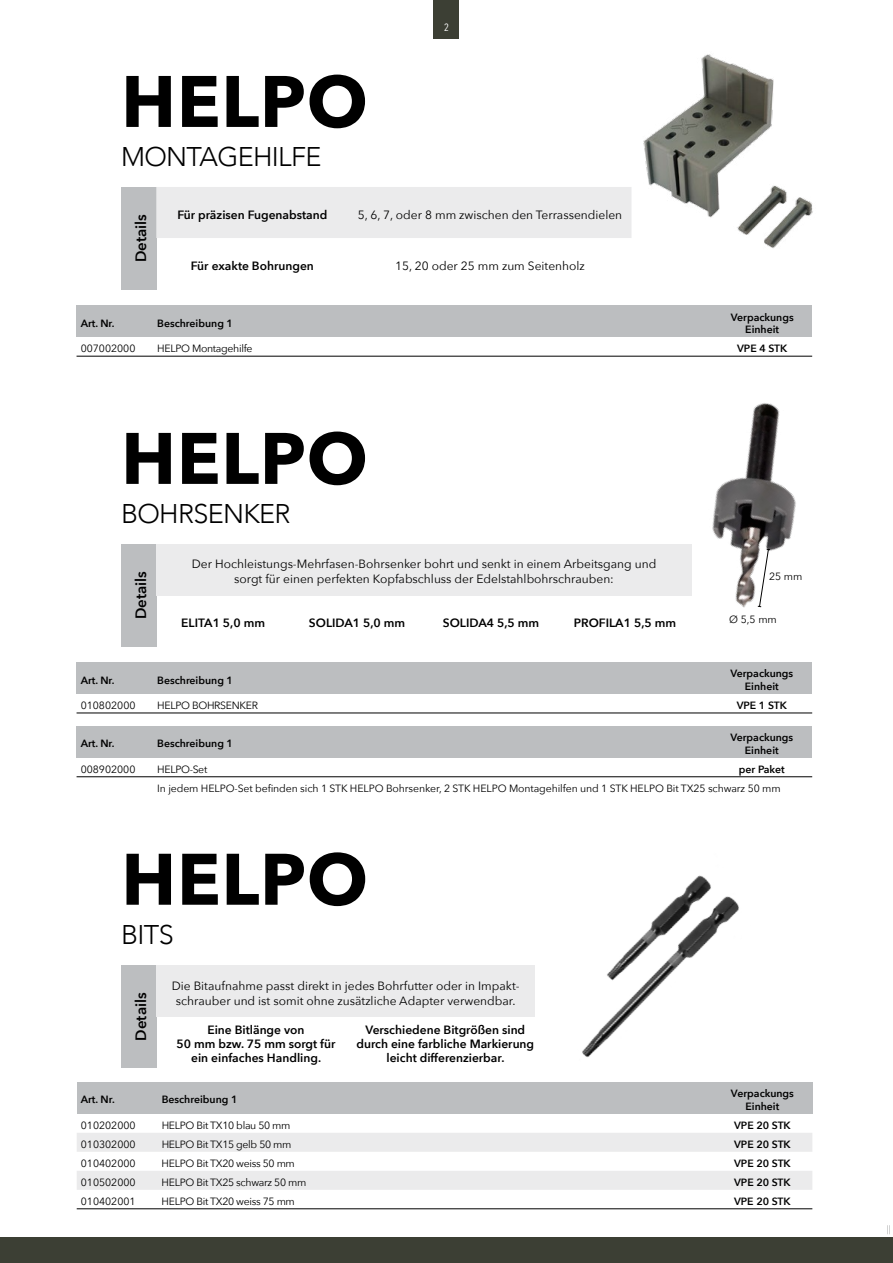
<style>
.page{position:relative;width:893px;height:1263px;background:#fff}
.page>*{position:absolute;margin:0;border:0;box-sizing:border-box;transform-origin:0 0}
.t1{font:700 72px "Avenir Next";letter-spacing:.01em;color:#000}
.t2{font:300 27px "Avenir";letter-spacing:-.025em;color:#000}
.t3{font:600 15px "Avenir Next";color:#000}
.t4{font:12px/15px "Avenir Next";color:#000;text-align:center}
.t5{font:600 12px/14.4px "Avenir Next";color:#000;text-align:center}
.t6{font:600 10.5px/12.6px "Avenir Next";color:#000;text-align:center}
.t7{font:10.5px "Avenir Next";letter-spacing:-.01em;color:#000}
.t8{font:10.5px "Avenir Next";letter-spacing:-.03em;color:#000}
.t9{font:10.5px "Avenir Next Condensed";color:#fff}
.t10{font:200 9px "Avenir Next";color:#000}
</style>
<div class="page">
<img style="left:631px;top:54px;width:182px;height:194px">
<div style="left:77px;top:306px;width:735px;height:31px;background:#bcbec0"></div>
<hr style="left:77px;top:356px;width:735px;height:1px;background:#000">
<div style="left:77px;top:726px;width:735px;height:32px;background:#bcbec0"></div>
<hr style="left:77px;top:776px;width:735px;height:1px;background:#000">
<div style="left:121px;top:187px;width:35px;height:102px;background:#bcbec0"></div>
<div style="left:156px;top:187px;width:475px;height:51px;background:#ebebec"></div>
<div style="left:77px;top:662px;width:735px;height:32px;background:#bcbec0"></div>
<hr style="left:77px;top:713px;width:735px;height:1px;background:#000">
<div style="left:121px;top:544px;width:35px;height:102px;background:#bcbec0"></div>
<div style="left:156px;top:544px;width:536px;height:51px;background:#ebebec"></div>
<img style="left:506px;top:875px;width:233px;height:183px">
<div style="left:77px;top:1082px;width:735px;height:32px;background:#bcbec0"></div>
<svg style="left:77px;top:1133px;width:735px;height:57px"></svg>
<hr style="left:77px;top:1208px;width:735px;height:1px;background:#000">
<div style="left:121px;top:965px;width:35px;height:102px;background:#bcbec0"></div>
<div style="left:156px;top:965px;width:379px;height:51px;background:#ebebec"></div>
<img style="left:712px;top:403px;width:84px;height:205px">
<svg style="left:757px;top:548px;width:14px;height:60px"></svg>
<div style="left:0;top:1237px;width:893px;height:26px;background:#3c3f34"></div>
<div style="left:434px;top:0;width:25px;height:38px;background:#3c3f34"></div>
<h1 class="t1" style="left:121px;top:39px;width:248px">HELPO</h1>
<h2 class="t2" style="left:121px;top:141px;width:202px">MONTAGEHILFE</h2>
<p class="t9" style="left:444px;top:18px;width:6px">2</p>
<p class="t3" style="left:128px;top:262px;width:50px;rotate:-90deg">Details</p>
<p class="t5" style="left:177px;top:207px;width:151px">Für präzisen Fugenabstand</p>
<p class="t4" style="left:358px;top:206px;width:266px">5, 6, 7, oder 8 mm zwischen den Terrassendielen</p>
<p class="t5" style="left:191px;top:258px;width:124px">Für exakte Bohrungen</p>
<p class="t4" style="left:395px;top:257px;width:191px">15, 20 oder 25 mm zum Seitenholz</p>
<p class="t6" style="left:81px;top:317px;width:35px">Art. Nr.</p>
<p class="t6" style="left:157px;top:317px;width:77px">Beschreibung 1</p>
<p class="t6" style="left:731px;top:310px;width:64px">Verpackungs<br>Einheit</p>
<p class="t7" style="left:81px;top:340px;width:56px">007002000</p>
<p class="t8" style="left:157px;top:340px;width:97px">HELPO Montagehilfe</p>
<p class="t6" style="left:737px;top:342px;width:52px">VPE 4 STK</p>
<h1 class="t1" style="left:121px;top:396px;width:248px">HELPO</h1>
<h2 class="t2" style="left:121px;top:498px;width:171px">BOH RSEN KER</h2>
<p class="t3" style="left:128px;top:619px;width:50px;rotate:-90deg">Details</p>
<p class="t4" style="left:192px;top:556px;width:466px">Der Hochleistungs-Mehrfasen-Bohrsenker bohrt und senkt in einem Arbeitsgang und sorgt für einen perfekten Kopfabschluss der Edelstahlbohrschrauben:</p>
<p class="t5" style="left:181px;top:615px;width:85px">ELITA1 5,0 mm</p>
<p class="t5" style="left:309px;top:615px;width:98px">SOLIDA1 5,0 mm</p>
<p class="t5" style="left:443px;top:615px;width:98px">SOLIDA4 5,5 mm</p>
<p class="t5" style="left:574px;top:615px;width:104px">PROFILA1 5,5 mm</p>
<p class="t7" style="left:769px;top:567px;width:35px">25 mm</p>
<p class="t7" style="left:729px;top:611px;width:49px">Ø 5,5 mm</p>
<p class="t6" style="left:81px;top:673px;width:35px">Art. Nr.</p>
<p class="t6" style="left:157px;top:673px;width:77px">Beschreibung 1</p>
<p class="t6" style="left:730px;top:667px;width:64px">Verpackungs<br>Einheit</p>
<p class="t7" style="left:81px;top:696px;width:56px">010802000</p>
<p class="t8" style="left:157px;top:696px;width:102px">HELPO BOHRSENKER</p>
<p class="t6" style="left:737px;top:699px;width:52px">VPE 1 STK</p>
<p class="t6" style="left:81px;top:737px;width:35px">Art. Nr.</p>
<p class="t6" style="left:157px;top:737px;width:77px">Beschreibung 1</p>
<p class="t6" style="left:730px;top:731px;width:64px">Verpackungs<br>Einheit</p>
<p class="t7" style="left:81px;top:760px;width:56px">008902000</p>
<p class="t8" style="left:157px;top:760px;width:52px">HELPO-Set</p>
<p class="t6" style="left:739px;top:762px;width:47px">per Paket</p>
<p class="t7" style="left:157px;top:779px;width:625px">In jedem HELPO-Set befinden sich 1 STK HELPO Bohrsenker, 2 STK HELPO Montagehilfen und 1 STK HELPO Bit TX25 schwarz 50 mm</p>
<h1 class="t1" style="left:121px;top:817px;width:248px">HELPO</h1>
<h2 class="t2" style="left:121px;top:918px;width:54px">BITS</h2>
<p class="t3" style="left:128px;top:1040px;width:50px;rotate:-90deg">Details</p>
<p class="t4" style="left:172px;top:977px;width:349px">Die Bitaufnahme passt direkt in jedes Bohrfutter oder in Impakt&shy;schrauber und ist somit ohne zusätzliche Adapter verwendbar.</p>
<p class="t5" style="left:176px;top:1022px;width:161px">Eine Bitlänge von<br>50 mm bzw. 75 mm sorgt für ein einfaches Handling.</p>
<p class="t5" style="left:356px;top:1022px;width:179px">Verschiedene Bitgrößen sind durch eine farbliche Markierung leicht differenzierbar.</p>
<p class="t6" style="left:81px;top:1093px;width:35px">Art. Nr.</p>
<p class="t6" style="left:162px;top:1093px;width:77px">Beschreibung 1</p>
<p class="t6" style="left:731px;top:1087px;width:64px">Verpackungs<br>Einheit</p>
<p class="t7" style="left:81px;top:1116px;width:56px">010202000</p>
<p class="t8" style="left:162px;top:1116px;width:130px">HELPO Bit TX10 blau 50 mm</p>
<p class="t6" style="left:734px;top:1118px;width:58px">VPE 20 STK</p>
<p class="t7" style="left:81px;top:1135px;width:56px">010302000</p>
<p class="t8" style="left:162px;top:1135px;width:131px">HELPO Bit TX15 gelb 50 mm</p>
<p class="t6" style="left:734px;top:1137px;width:58px">VPE 20 STK</p>
<p class="t7" style="left:81px;top:1154px;width:56px">010402000</p>
<p class="t8" style="left:162px;top:1154px;width:135px">HELPO Bit TX20 weiss 50 mm</p>
<p class="t6" style="left:734px;top:1156px;width:58px">VPE 20 STK</p>
<p class="t7" style="left:81px;top:1173px;width:56px">010502000</p>
<p class="t8" style="left:162px;top:1173px;width:146px">HELPO Bit TX25 schwarz 50 mm</p>
<p class="t6" style="left:734px;top:1175px;width:58px">VPE 20 STK</p>
<p class="t7" style="left:81px;top:1192px;width:56px">010402001</p>
<p class="t8" style="left:162px;top:1192px;width:135px">HELPO Bit TX20 weiss 75 mm</p>
<p class="t6" style="left:734px;top:1194px;width:58px">VPE 20 STK</p>
<p class="t10" style="left:887px;top:1221px;width:5px">||</p>
</div>
